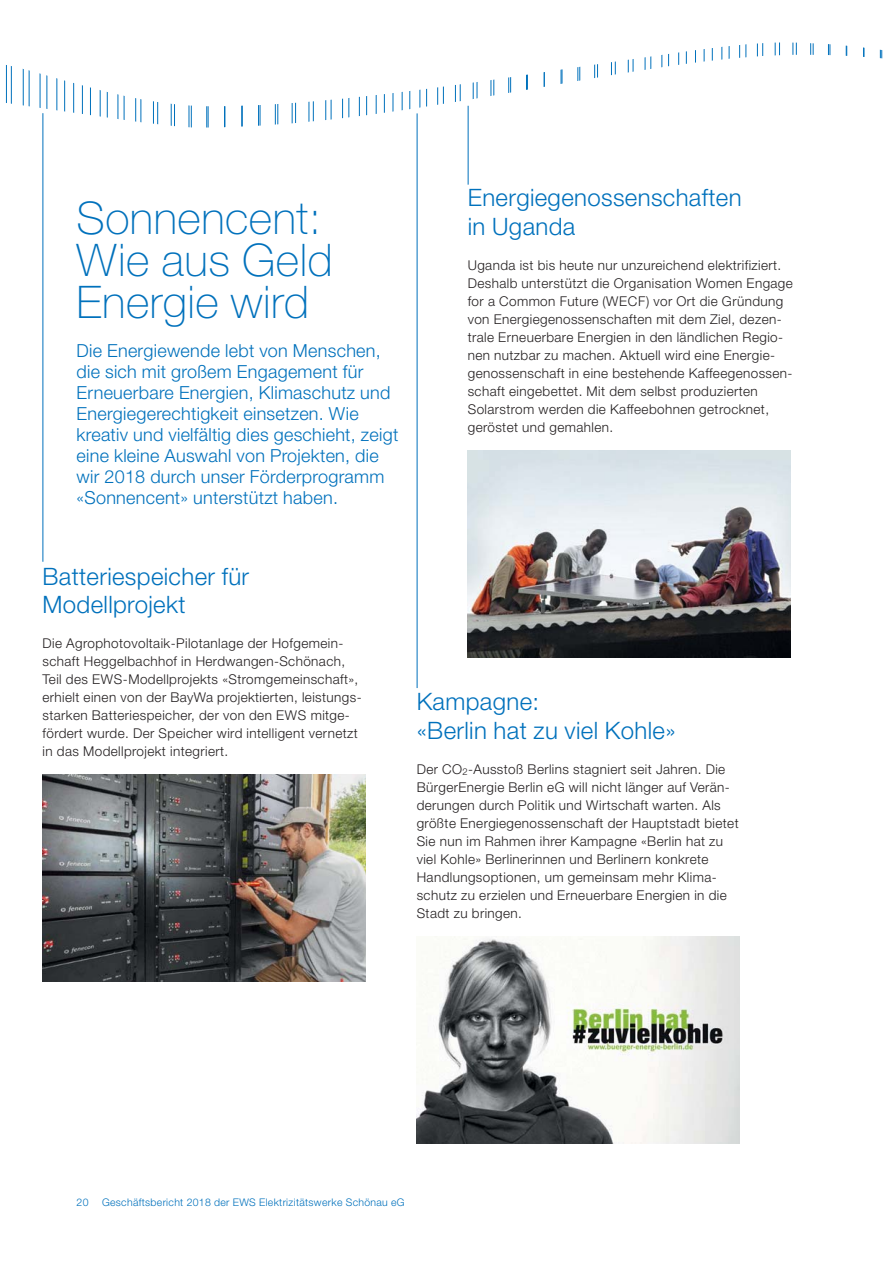
<style>
.page{position:relative;width:893px;height:1263px;background:#fff}
.page>*{position:absolute;margin:0;border:0;box-sizing:border-box;transform-origin:0 0}
.t1{font:100 45px/42px "Helvetica Neue LT Std";letter-spacing:.01em;color:#0071bc}
.t2{font:300 24px/28.5px "Helvetica Neue LT Std";letter-spacing:.015em;color:#0071bc}
.t3{font:300 18px/21px "Helvetica Neue LT Std";letter-spacing:.015em;color:#0071bc}
.t4{font:300 13.5px/18px "Helvetica Neue LT Std";letter-spacing:.03em;color:#231f20}
.t5{font:300 10.5px "Helvetica Neue LT Std";letter-spacing:.03em;color:#0071bc}
</style>
<div class="page">
<img style="left:43px;top:774px;width:323px;height:207px">
<img style="left:468px;top:450px;width:323px;height:207px">
<img style="left:417px;top:936px;width:323px;height:207px">
<hr style="left:43px;top:113px;width:1px;height:449px;background:#0071bc">
<hr style="left:417px;top:113px;width:1px;height:575px;background:#0071bc">
<hr style="left:468px;top:106px;width:1px;height:79px;background:#0071bc">
<hr style="left:11px;top:43px;width:1px;height:85px;background:#0071bc">
<hr style="left:29px;top:43px;width:1px;height:85px;background:#0071bc">
<hr style="left:47px;top:43px;width:1px;height:85px;background:#0071bc">
<hr style="left:64px;top:43px;width:1px;height:85px;background:#0071bc">
<hr style="left:82px;top:43px;width:1px;height:85px;background:#0071bc">
<hr style="left:100px;top:43px;width:1px;height:85px;background:#0071bc">
<hr style="left:118px;top:43px;width:1px;height:85px;background:#0071bc">
<hr style="left:135px;top:43px;width:1px;height:85px;background:#0071bc">
<hr style="left:153px;top:43px;width:1px;height:85px;background:#0071bc">
<hr style="left:189px;top:43px;width:1px;height:85px;background:#0071bc">
<hr style="left:206px;top:43px;width:1px;height:85px;background:#0071bc">
<hr style="left:224px;top:43px;width:1px;height:85px;background:#0071bc">
<hr style="left:242px;top:43px;width:1px;height:85px;background:#0071bc">
<hr style="left:260px;top:43px;width:1px;height:85px;background:#0071bc">
<hr style="left:277px;top:43px;width:1px;height:85px;background:#0071bc">
<hr style="left:295px;top:43px;width:1px;height:85px;background:#0071bc">
<hr style="left:313px;top:43px;width:1px;height:85px;background:#0071bc">
<hr style="left:331px;top:43px;width:1px;height:85px;background:#0071bc">
<hr style="left:348px;top:43px;width:1px;height:85px;background:#0071bc">
<hr style="left:366px;top:43px;width:1px;height:85px;background:#0071bc">
<hr style="left:384px;top:43px;width:1px;height:85px;background:#0071bc">
<hr style="left:402px;top:43px;width:1px;height:85px;background:#0071bc">
<hr style="left:420px;top:43px;width:1px;height:85px;background:#0071bc">
<hr style="left:437px;top:43px;width:1px;height:85px;background:#0071bc">
<hr style="left:455px;top:43px;width:1px;height:85px;background:#0071bc">
<hr style="left:473px;top:43px;width:1px;height:85px;background:#0071bc">
<hr style="left:491px;top:43px;width:1px;height:85px;background:#0071bc">
<hr style="left:508px;top:43px;width:1px;height:85px;background:#0071bc">
<hr style="left:526px;top:43px;width:1px;height:85px;background:#0071bc">
<hr style="left:562px;top:43px;width:1px;height:85px;background:#0071bc">
<hr style="left:579px;top:43px;width:1px;height:85px;background:#0071bc">
<hr style="left:597px;top:43px;width:1px;height:85px;background:#0071bc">
<hr style="left:615px;top:43px;width:1px;height:85px;background:#0071bc">
<hr style="left:633px;top:43px;width:1px;height:85px;background:#0071bc">
<hr style="left:650px;top:43px;width:1px;height:85px;background:#0071bc">
<hr style="left:668px;top:43px;width:1px;height:85px;background:#0071bc">
<hr style="left:686px;top:43px;width:1px;height:85px;background:#0071bc">
<hr style="left:704px;top:43px;width:1px;height:85px;background:#0071bc">
<hr style="left:721px;top:43px;width:1px;height:85px;background:#0071bc">
<hr style="left:757px;top:43px;width:1px;height:85px;background:#0071bc">
<hr style="left:775px;top:43px;width:1px;height:85px;background:#0071bc">
<hr style="left:792px;top:43px;width:1px;height:85px;background:#0071bc">
<hr style="left:810px;top:43px;width:1px;height:85px;background:#0071bc">
<hr style="left:828px;top:43px;width:1px;height:85px;background:#0071bc">
<hr style="left:864px;top:43px;width:1px;height:85px;background:#0071bc">
<hr style="left:881px;top:43px;width:1px;height:85px;background:#0071bc">
<hr style="left:171px;top:49px;width:1px;height:79px;background:#0071bc">
<hr style="left:739px;top:43px;width:1px;height:85px;background:#0071bc">
<hr style="left:6px;top:43px;width:1px;height:85px;background:#0071bc">
<hr style="left:23px;top:43px;width:1px;height:85px;background:#0071bc">
<hr style="left:40px;top:43px;width:1px;height:85px;background:#0071bc">
<hr style="left:56px;top:43px;width:1px;height:85px;background:#0071bc">
<hr style="left:73px;top:43px;width:1px;height:85px;background:#0071bc">
<hr style="left:90px;top:43px;width:1px;height:85px;background:#0071bc">
<hr style="left:107px;top:43px;width:1px;height:85px;background:#0071bc">
<hr style="left:124px;top:43px;width:1px;height:85px;background:#0071bc">
<hr style="left:141px;top:43px;width:1px;height:85px;background:#0071bc">
<hr style="left:174px;top:43px;width:1px;height:85px;background:#0071bc">
<hr style="left:191px;top:43px;width:1px;height:85px;background:#0071bc">
<hr style="left:208px;top:43px;width:1px;height:85px;background:#0071bc">
<hr style="left:225px;top:43px;width:1px;height:85px;background:#0071bc">
<hr style="left:241px;top:43px;width:1px;height:85px;background:#0071bc">
<hr style="left:258px;top:43px;width:1px;height:85px;background:#0071bc">
<hr style="left:275px;top:43px;width:1px;height:85px;background:#0071bc">
<hr style="left:292px;top:43px;width:1px;height:85px;background:#0071bc">
<hr style="left:309px;top:43px;width:1px;height:85px;background:#0071bc">
<hr style="left:325px;top:43px;width:1px;height:85px;background:#0071bc">
<hr style="left:342px;top:43px;width:1px;height:85px;background:#0071bc">
<hr style="left:359px;top:43px;width:1px;height:85px;background:#0071bc">
<hr style="left:376px;top:43px;width:1px;height:85px;background:#0071bc">
<hr style="left:393px;top:43px;width:1px;height:85px;background:#0071bc">
<hr style="left:409px;top:43px;width:1px;height:85px;background:#0071bc">
<hr style="left:426px;top:43px;width:1px;height:85px;background:#0071bc">
<hr style="left:443px;top:43px;width:1px;height:85px;background:#0071bc">
<hr style="left:460px;top:43px;width:1px;height:85px;background:#0071bc">
<hr style="left:477px;top:43px;width:1px;height:85px;background:#0071bc">
<hr style="left:493px;top:43px;width:1px;height:85px;background:#0071bc">
<hr style="left:510px;top:43px;width:1px;height:85px;background:#0071bc">
<hr style="left:527px;top:43px;width:1px;height:85px;background:#0071bc">
<hr style="left:544px;top:43px;width:1px;height:85px;background:#0071bc">
<hr style="left:561px;top:43px;width:1px;height:85px;background:#0071bc">
<hr style="left:577px;top:43px;width:1px;height:85px;background:#0071bc">
<hr style="left:594px;top:43px;width:1px;height:85px;background:#0071bc">
<hr style="left:611px;top:43px;width:1px;height:85px;background:#0071bc">
<hr style="left:628px;top:43px;width:1px;height:85px;background:#0071bc">
<hr style="left:645px;top:43px;width:1px;height:85px;background:#0071bc">
<hr style="left:661px;top:43px;width:1px;height:85px;background:#0071bc">
<hr style="left:678px;top:43px;width:1px;height:85px;background:#0071bc">
<hr style="left:695px;top:43px;width:1px;height:85px;background:#0071bc">
<hr style="left:712px;top:43px;width:1px;height:85px;background:#0071bc">
<hr style="left:729px;top:43px;width:1px;height:85px;background:#0071bc">
<hr style="left:745px;top:43px;width:1px;height:85px;background:#0071bc">
<hr style="left:762px;top:43px;width:1px;height:85px;background:#0071bc">
<hr style="left:779px;top:43px;width:1px;height:85px;background:#0071bc">
<hr style="left:796px;top:43px;width:1px;height:85px;background:#0071bc">
<hr style="left:813px;top:43px;width:1px;height:85px;background:#0071bc">
<hr style="left:830px;top:43px;width:1px;height:85px;background:#0071bc">
<hr style="left:846px;top:43px;width:1px;height:85px;background:#0071bc">
<hr style="left:863px;top:43px;width:1px;height:85px;background:#0071bc">
<hr style="left:880px;top:43px;width:1px;height:85px;background:#0071bc">
<hr style="left:157px;top:61px;width:1px;height:67px;background:#0071bc">
<h1 class="t1" style="left:77px;top:203px;width:258px">Sonnencent:<br>Wie aus Geld<br>Energie wird</h1>
<p class="t3" style="left:77px;top:342px;width:323px">Die Energiewende lebt von Menschen, die sich mit großem Engagement für Erneuerbare Energien, Klimaschutz und Energiegerechtigkeit einsetzen. Wie kreativ und vielfältig dies geschieht, zeigt eine kleine Auswahl von Projekten, die wir 2018 durch unser Förderprogramm «Sonnencent» unterstützt haben.</p>
<h2 class="t2" style="left:468px;top:186px;width:275px">Energiegenossenschaften in Uganda</h2>
<p class="t4" style="left:468px;top:258px;width:327px">Uganda ist bis heute nur unzureichend elektrifiziert.<br>Deshalb unterstützt die Organisation Women En ga ge for a Common Future (WECF) vor Ort die Gründung von Energiegenossenschaften mit dem Ziel, dezen&shy;trale Erneuerbare Energien in den länd lichen Regio&shy;nen nutzbar zu machen. Aktuell wird eine Energie&shy;genossenschaft in eine bestehende Kaffee genossen&shy;schaft eingebettet. Mit dem selbst produzierten Solarstrom werden die Kaffeebohnen getrocknet, geröstet und gemahlen.</p>
<h2 class="t2" style="left:43px;top:565px;width:208px">Batteriespeicher für<br>Modellprojekt</h2>
<p class="t4" style="left:43px;top:636px;width:321px">Die Agrophotovoltaik-Pilotanlage der Hofgemein&shy;schaft Heggelbachhof in Herdwangen-Schönach, Teil des EWS-Modellprojekts «Stromgemeinschaft», erhielt einen von der BayWa projektierten, leistungs&shy;starken Batteriespeicher, der von den EWS mitge&shy;fördert wurde. Der Speicher wird intelligent vernetzt in das Modellprojekt integriert.</p>
<h2 class="t2" style="left:417px;top:690px;width:260px">Kampagne:<br>«Berlin hat zu viel Kohle»</h2>
<p class="t4" style="left:417px;top:762px;width:323px">Der CO<sub>2</sub>-Ausstoß Berlins stagniert seit Jahren. Die BürgerEnergie Berlin eG will nicht länger auf Verän&shy;derungen durch Politik und Wirtschaft warten. Als größte Energiegenossenschaft der Hauptstadt bietet Sie nun im Rahmen ihrer Kampagne «Berlin hat zu viel Kohle» Berlinerinnen und Berlinern konkrete Handlungsoptionen, um gemeinsam mehr Klima&shy;schutz zu erzielen und Erneuerbare Energien in die Stadt zu bringen.</p>
<p class="t5" style="left:77px;top:1198px;width:13px">20</p>
<p class="t5" style="left:102px;top:1198px;width:304px">Geschäftsbericht 2018 der EWS Elektrizitätswerke Schönau eG</p>
</div>
